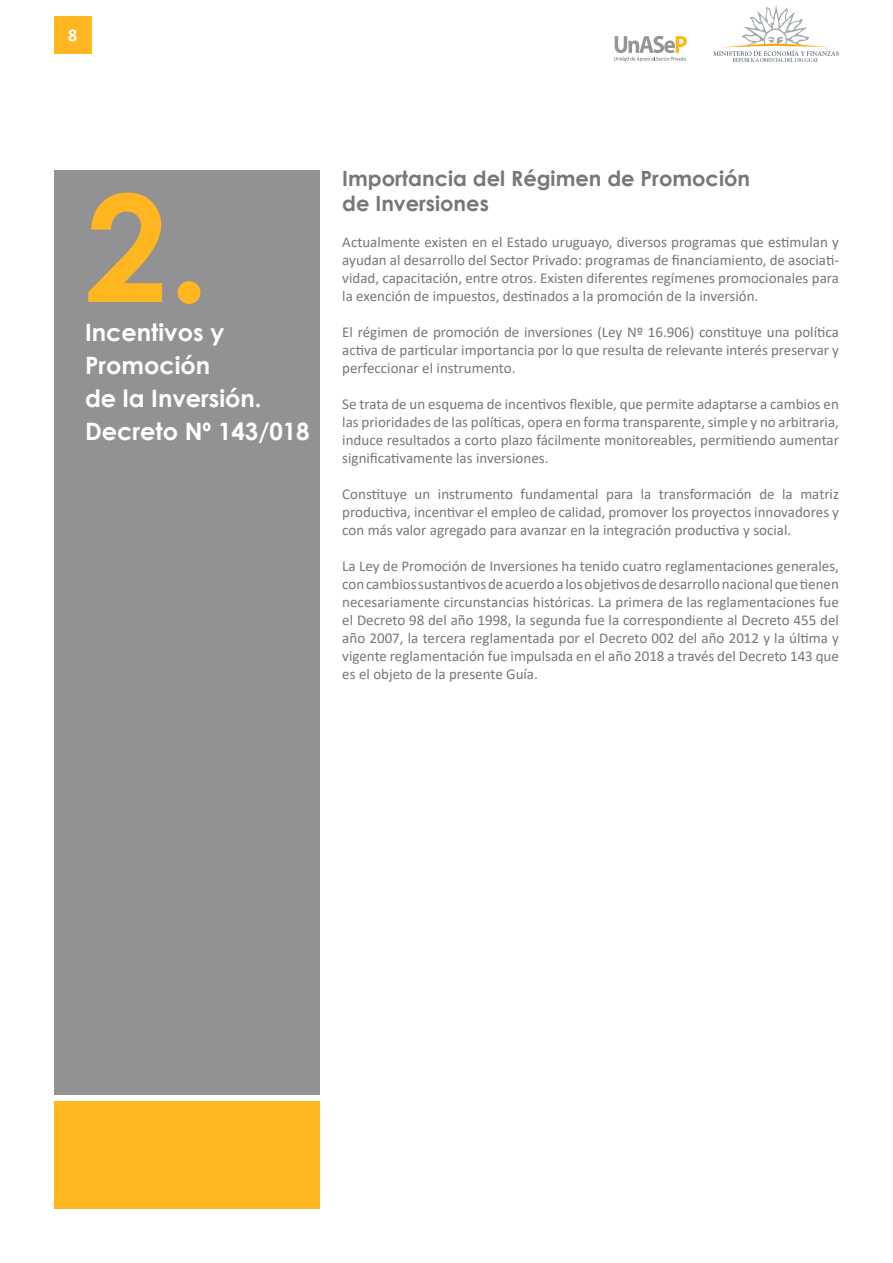
<style>
.page{position:relative;width:893px;height:1263px;background:#fff}
.page>*{position:absolute;margin:0;border:0;box-sizing:border-box;transform-origin:0 0}
.t1{font:700 148.5px "Century Gothic";color:#ffb620}
.t2{font:700 24px "Century Gothic";color:#fff}
.t3{font:700 21px "Century Gothic";color:#77777a}
.t4{font:700 18px "Calibri";color:#fff}
.t5{font:15px/18px "Calibri";color:#77777a;text-align:justify}
</style>
<div class="page">
<div style="left:54px;top:16px;width:38px;height:38px;background:#ffb620"></div>
<svg style="left:614px;top:36px;width:73px;height:26px"></svg>
<svg style="left:713px;top:5px;width:126px;height:57px"></svg>
<div style="left:54px;top:170px;width:266px;height:924px;background:#929294"></div>
<div style="left:54px;top:1102px;width:266px;height:107px;background:#ffb620"></div>
<p class="t4" style="left:68px;top:22px;width:11px">8</p>
<p class="t1" style="left:85px;top:135px;width:126px">2.</p>
<p class="t2" style="left:85px;top:314px;width:141px">Incentivos y</p>
<p class="t2" style="left:85px;top:347px;width:127px">Promoción</p>
<p class="t2" style="left:85px;top:380px;width:178px">de la Inversión.</p>
<p class="t2" style="left:85px;top:413px;width:226px">Decreto Nº 143/018</p>
<p class="t3" style="left:342px;top:162px;width:409px">Importancia del Régimen de Promoción</p>
<p class="t3" style="left:342px;top:187px;width:148px">de Inversiones</p>
<p class="t5" style="left:342px;top:233px;width:498px">Actualmente existen en el Estado uruguayo, diversos programas que estimulan y ayudan al desarrollo del Sector Privado: programas de financiamiento, de asociati&shy;vidad, capacitación, entre otros. Existen diferentes regímenes promocionales para la exención de impuestos, destinados a la promoción de la inversión.</p>
<p class="t5" style="left:342px;top:323px;width:498px">El régimen de promoción de inversiones (Ley Nº 16.906) constituye una política activa de particular importancia por lo que resulta de relevante interés preservar y perfeccionar el instrumento.</p>
<p class="t5" style="left:342px;top:395px;width:498px">Se trata de un esquema de incentivos flexible, que permite adaptarse a cambios en las prioridades de las políticas, opera en forma transparente, simple y no arbitraria, induce resultados a corto plazo fácilmente monitoreables, permitiendo aumentar significativamente las inversiones.</p>
<p class="t5" style="left:342px;top:485px;width:498px">Constituye un instrumento fundamental para la transformación de la matriz productiva, incentivar el empleo de calidad, promover los proyectos innovadores y con más valor agregado para avanzar en la integración productiva y social.</p>
<p class="t5" style="left:342px;top:557px;width:498px">La Ley de Promoción de Inversiones ha tenido cuatro reglamentaciones generales, con cambios sustantivos de acuerdo a los objetivos de desarrollo nacional que tienen necesariamente circunstancias históricas. La primera de las reglamentaciones fue el Decreto 98 del año 1998, la segunda fue la correspondiente al Decreto 455 del año 2007, la tercera reglamentada por el Decreto 002 del año 2012 y la última y vigente reglamentación fue impulsada en el año 2018 a través del Decreto 143 que es el objeto de la presente Guía.</p>
</div>
